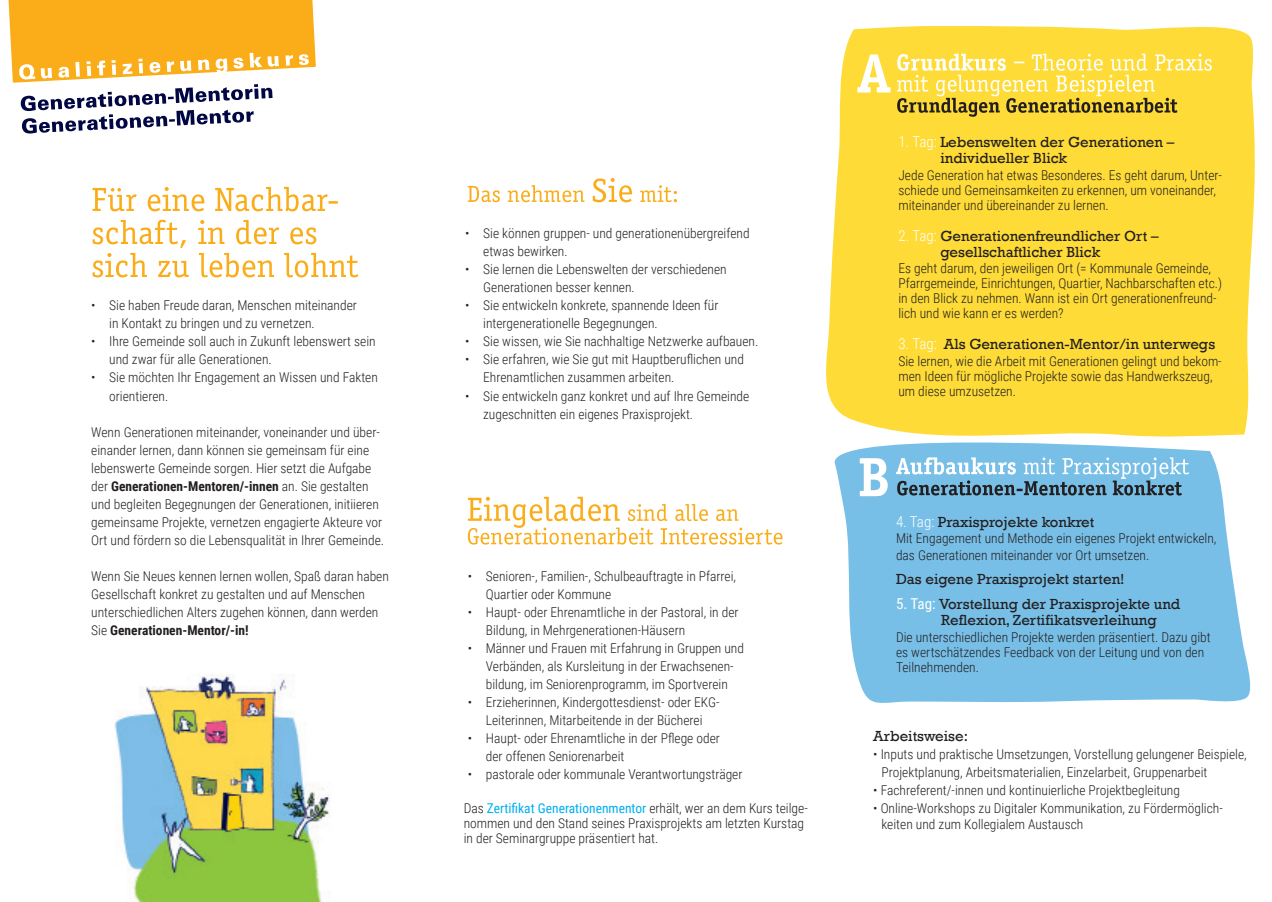
<style>
.page{position:relative;width:1272px;height:902px;background:#fff}
.page>*{position:absolute;margin:0;border:0;box-sizing:border-box;transform-origin:0 0}
.Absatzformat_1{font:15px/16.2px "Rockwell";color:#231f20}
.Fließtext{font:300 13.5px/18px "Roboto Condensed";color:#231f20}
.Fließtext_mit_Einzug{font:300 13.5px/18px "Roboto Condensed";color:#231f20}
.Absatzformat_1-2{font:300 13.5px/15px "Roboto Condensed";color:#231f20}
.s1{font-weight:700}
.s2{font-weight:400;color:#00aeef}
.s3{font-family:"Roboto Condensed";font-weight:300;color:#fff}
.s4{font-family:"Roboto Condensed";color:#fff}
</style>
<div class="page">
<svg style="left:834px;top:442px;width:417px;height:261px;fill:#78bfe7"></svg>
<div style="left:826px;top:26px;width:429px;height:411px;background:#fedb36"></div>
<svg style="left:93px;top:220px;width:265px;height:57px"></svg>
<svg style="left:93px;top:187px;width:245px;height:24px"></svg>
<svg style="left:468px;top:178px;width:209px;height:24px"></svg>
<svg style="left:896px;top:54px;width:315px;height:63px"></svg>
<svg style="left:857px;top:54px;width:33px;height:38px"></svg>
<svg style="left:896px;top:457px;width:292px;height:38px"></svg>
<svg style="left:859px;top:458px;width:28px;height:38px"></svg>
<svg style="left:8px;top:0;width:308px;height:134px"></svg>
<svg style="left:468px;top:496px;width:314px;height:48px"></svg>
<img style="left:114px;top:674px;width:216px;height:227px">
<p class="Fließtext_mit_Einzug" style="left:109px;top:296px;width:249px;text-indent:-18px">• Sie haben Freude daran, Menschen miteinander in Kontakt zu bringen und zu vernetzen.</p>
<p class="Fließtext_mit_Einzug" style="left:109px;top:332px;width:268px;text-indent:-18px">• Ihre Gemeinde soll auch in Zukunft lebenswert sein und zwar für alle Generationen.</p>
<p class="Fließtext_mit_Einzug" style="left:109px;top:368px;width:270px;text-indent:-18px">• Sie möchten Ihr Engagement an Wissen und Fakten orientieren.</p>
<p class="Fließtext" style="left:91px;top:422px;width:294px">Wenn Generationen miteinander, voneinander und über&shy;einander lernen, dann können sie gemeinsam für eine lebenswerte Gemeinde sorgen. Hier setzt die Aufgabe der <span class="s1">Generationen-Mentoren/-innen</span> an. Sie gestalten und begleiten Begegnungen der Generationen, initiieren gemeinsame Projekte, vernetzen engagierte Akteure vor Ort und fördern so die Lebensqualität in Ihrer Gemeinde.</p>
<p class="Fließtext" style="left:91px;top:566px;width:299px">Wenn Sie Neues kennen lernen wollen, Spaß daran haben Gesellschaft konkret zu gestalten und auf Menschen unterschiedlichen Alters zugehen können, dann werden Sie <span class="s1">Generationen-Mentor/-in!</span></p>
<p class="Fließtext_mit_Einzug" style="left:483px;top:224px;width:268px;text-indent:-18px">• Sie können gruppen- und generationenübergreifend etwas bewirken.</p>
<p class="Fließtext_mit_Einzug" style="left:483px;top:260px;width:245px;text-indent:-18px">• Sie lernen die Lebenswelten der verschiedenen<br>Generationen besser kennen.</p>
<p class="Fließtext_mit_Einzug" style="left:483px;top:296px;width:237px;text-indent:-18px">• Sie entwickeln konkrete, spannende Ideen für intergenerationelle Begegnungen.</p>
<p class="Fließtext_mit_Einzug" style="left:465px;top:332px;width:295px">• Sie wissen, wie Sie nachhaltige Netzwerke aufbauen.</p>
<p class="Fließtext_mit_Einzug" style="left:483px;top:350px;width:262px;text-indent:-18px">• Sie erfahren, wie Sie gut mit Hauptberuflichen und<br>Ehrenamtlichen zusammen arbeiten.</p>
<p class="Fließtext_mit_Einzug" style="left:483px;top:386px;width:268px;text-indent:-18px">• Sie entwickeln ganz konkret und auf Ihre Gemeinde zugeschnitten ein eigenes Praxisprojekt.</p>
<p class="Fließtext_mit_Einzug" style="left:486px;top:566px;width:252px;text-indent:-18px">• Senioren-, Familien-, Schulbeauftragte in Pfarrei,<br>Quartier oder Kommune</p>
<p class="Fließtext_mit_Einzug" style="left:486px;top:602px;width:254px;text-indent:-18px">• Haupt- oder Ehrenamtliche in der Pastoral, in der<br>Bildung, in Mehrgenerationen-Häusern</p>
<p class="Fließtext_mit_Einzug" style="left:468px;top:638px;width:278px;text-align:center">• Männer und Frauen mit Erfahrung in Gruppen und<br>Verbänden, als Kursleitung in der Erwachsenen&shy;bildung, im Seniorenprogramm, im Sportverein</p>
<p class="Fließtext_mit_Einzug" style="left:468px;top:692px;width:253px;text-align:center">• Erzieherinnen, Kindergottesdienst- oder EKG-<br>Leiterinnen, Mitarbeitende in der Bücherei</p>
<p class="Fließtext_mit_Einzug" style="left:486px;top:728px;width:236px;text-indent:-18px">• Haupt- oder Ehrenamtliche in der Pflege oder der offenen Seniorenarbeit</p>
<p class="Fließtext_mit_Einzug" style="left:468px;top:764px;width:276px">• pastorale oder kommunale Verantwortungsträger</p>
<p class="Absatzformat_1-2" style="left:463px;top:800px;width:346px">Das <span class="s2">Zertifikat Generationenmentor</span> erhält, wer an dem Kurs teilge&shy;nommen und den Stand seines Praxisprojekts am letzten Kurstag in der Seminargruppe präsentiert hat.</p>
<p class="Absatzformat_1" style="left:940px;top:134px;width:235px;text-indent:-42px"><span class="s3">1. Tag:</span> Lebenswelten der Generationen – individueller Blick</p>
<p class="Fließtext" style="left:898px;top:167px;width:325px;line-height:15px">Jede Generation hat etwas Besonderes. Es geht darum, Unter&shy;schiede und Gemeinsamkeiten zu erkennen, um voneinander, miteinander und übereinander zu lernen.</p>
<p class="Absatzformat_1" style="left:940px;top:227px;width:219px;text-indent:-42px"><span class="s3">2. Tag:</span> Generationenfreundlicher Ort – gesellschaftlicher Blick</p>
<p class="Fließtext" style="left:898px;top:260px;width:325px;line-height:15px">Es geht darum, den jeweiligen Ort (= Kommunale Gemeinde, Pfarrgemeinde, Einrichtungen, Quartier, Nachbarschaften etc.) in den Blick zu nehmen. Wann ist ein Ort generationenfreund&shy;lich und wie kann er es werden?</p>
<p class="Absatzformat_1" style="left:898px;top:336px;width:318px"><span class="s3">3. Tag:</span> Als Generationen-Mentor/in unterwegs</p>
<p class="Fließtext" style="left:898px;top:353px;width:325px;line-height:15px">Sie lernen, wie die Arbeit mit Generationen gelingt und bekom&shy;men Ideen für mögliche Projekte sowie das Handwerkszeug, um diese umzusetzen.</p>
<p class="Absatzformat_1" style="left:896px;top:514px;width:200px"><span class="s3">4. Tag:</span> Praxisprojekte konkret</p>
<p class="Fließtext" style="left:896px;top:530px;width:322px;line-height:16.2px">Mit Engagement und Methode ein eigenes Projekt entwickeln, das Generationen miteinander vor Ort umsetzen.</p>
<p class="Absatzformat_1" style="left:896px;top:570px;width:230px">Das eigene Praxisprojekt starten!</p>
<p class="Absatzformat_1" style="left:941px;top:596px;width:241px;text-indent:-45px"><span class="s4">5. Tag:</span> Vorstellung der Praxisprojekte und<br>Reflexion, Zertifikatsverleihung</p>
<p class="Fließtext" style="left:896px;top:629px;width:316px;line-height:15px">Die unterschiedlichen Projekte werden präsentiert. Dazu gibt es wertschätzendes Feedback von der Leitung und von den<br>Teilnehmenden.</p>
<p class="Absatzformat_1" style="left:873px;top:728px;width:96px">Arbeitsweise:</p>
<p class="Absatzformat_1-2" style="left:873px;top:746px;width:375px">• Inputs und praktische Umsetzungen, Vorstellung gelungener Beispiele,</p>
<p class="Absatzformat_1-2" style="left:881px;top:764px;width:327px">Projektplanung, Arbeitsmaterialien, Einzelarbeit, Gruppenarbeit</p>
<p class="Absatzformat_1-2" style="left:873px;top:782px;width:308px">• Fachreferent/-innen und kontinuierliche Projektbegleitung</p>
<p class="Absatzformat_1-2" style="left:881px;top:799px;width:343px;line-height:16.2px;text-indent:-8px">• Online-Workshops zu Digitaler Kommunikation, zu Fördermöglich&shy;keiten und zum Kollegialem Austausch</p>
</div>
